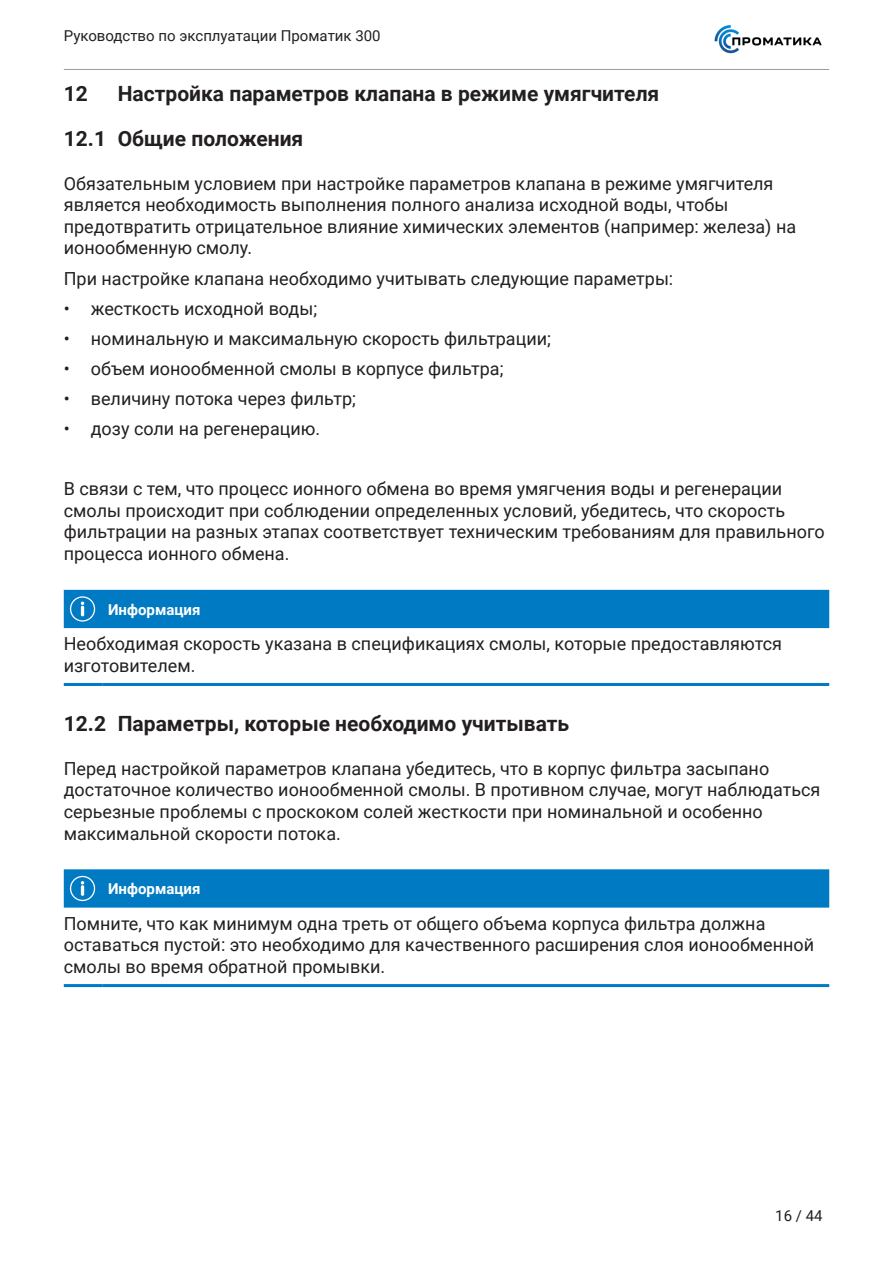
<style>
.page{position:relative;width:893px;height:1263px;background:#fff}
.page>*{position:absolute;margin:0;border:0;box-sizing:border-box;transform-origin:0 0}
.t1{font:700 21px "Roboto";color:#231f20}
.Текст_таблицы{font:18px/21.6px "Roboto";color:#231f20}
.t2{font:15px "Roboto";color:#231f20}
.t3{font:700 15px "Roboto";color:#fff}
</style>
<div class="page">
<img style="left:714px;top:25px;width:108px;height:29px">
<hr style="left:64px;top:69px;width:765px;height:1px;background:#9a9c9e">
<hr style="left:64px;top:683px;width:38px;height:3px;background:#007ac2">
<hr style="left:102px;top:683px;width:727px;height:3px;background:#007ac2">
<div style="left:64px;top:590px;width:765px;height:38px;background:#007ac2"></div>
<hr style="left:64px;top:984px;width:38px;height:3px;background:#007ac2">
<hr style="left:102px;top:984px;width:727px;height:3px;background:#007ac2">
<div style="left:64px;top:869px;width:765px;height:39px;background:#007ac2"></div>
<p class="t2" style="left:64px;top:25px;width:318px">Руководство по эксплуатации Проматик 300</p>
<p class="t1" style="left:64px;top:79px;width:26px">12</p>
<p class="t1" style="left:118px;top:79px;width:543px">Настройка параметров клапана в режиме умягчителя</p>
<p class="t1" style="left:64px;top:124px;width:241px">12.1 Общие положения</p>
<p class="Текст_таблицы" style="left:64px;top:172px;width:734px">Обязательным условием при настройке параметров клапана в режиме умягчителя является необходимость выполнения полного анализа исходной воды, чтобы предотвратить отрицательное влияние химических элементов (например: железа) на ионообменную смолу.</p>
<p class="Текст_таблицы" style="left:64px;top:267px;width:611px">При настройке клапана необходимо учитывать следующие параметры:</p>
<p class="Текст_таблицы" style="left:64px;top:297px;width:255px">• жесткость исходной воды;</p>
<p class="Текст_таблицы" style="left:64px;top:327px;width:489px">• номинальную и максимальную скорость фильтрации;</p>
<p class="Текст_таблицы" style="left:64px;top:357px;width:441px">• объем ионообменной смолы в корпусе фильтра;</p>
<p class="Текст_таблицы" style="left:64px;top:387px;width:294px">• величину потока через фильтр;</p>
<p class="Текст_таблицы" style="left:64px;top:417px;width:258px">• дозу соли на регенерацию.</p>
<p class="Текст_таблицы" style="left:64px;top:477px;width:762px">В связи с тем, что процесс ионного обмена во время умягчения воды и регенерации смолы происходит при соблюдении определенных условий, убедитесь, что скорость фильтрации на разных этапах соответствует техническим требованиям для правильного процесса ионного обмена.</p>
<p class="t3" style="left:108px;top:599px;width:94px">Информация</p>
<p class="Текст_таблицы" style="left:64px;top:632px;width:720px">Необходимая скорость указана в спецификациях смолы, которые предоставляются изготовителем.</p>
<p class="t1" style="left:64px;top:709px;width:507px">12.2 Параметры, которые необходимо учитывать</p>
<p class="Текст_таблицы" style="left:64px;top:757px;width:758px">Перед настройкой параметров клапана убедитесь, что в корпус фильтра засыпано достаточное количество ионообменной смолы. В противном случае, могут наблюдаться серьезные проблемы с проскоком солей жесткости при номинальной и особенно максимальной скорости потока.</p>
<p class="t3" style="left:108px;top:878px;width:94px">Информация</p>
<p class="Текст_таблицы" style="left:64px;top:912px;width:752px">Помните, что как минимум одна треть от общего объема корпуса фильтра должна оставаться пустой: это необходимо для качественного расширения слоя ионообменной смолы во время обратной промывки.</p>
<p class="t2" style="left:775px;top:1205px;width:49px">16 / 44</p>
</div>
